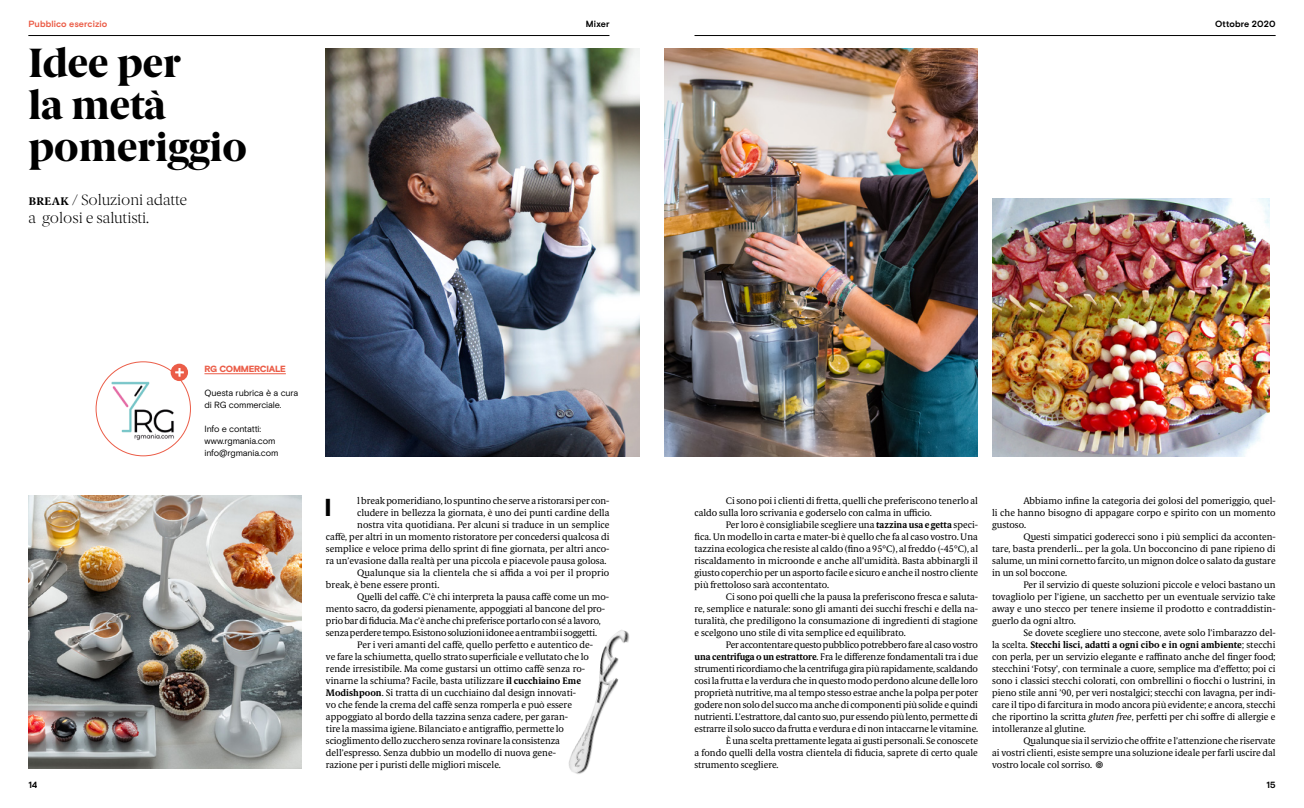
<style>
.page{position:relative;width:1304px;height:808px;background:#fff}
.page>*{position:absolute;margin:0;border:0;box-sizing:border-box;transform-origin:0 0}
.TITOLO_41_42_Berling{font:800 41px/42px "Berlingske Serif";color:#000}
.TXT-Capolettera{font:900 24.5px "Basis Grotesque Pro";color:#000}
.SOMMARIO_14_16_Berli{font:300 15px/18px "Berlingske Serif";color:#000}
.TXT-Corrente_9_5_12{font:9.5px/12px "Berlingske Serif Tx";color:#000;text-align:justify}
.TXT-Capolettera-2{font:9.5px "Berlingske Serif Tx";color:#000}
.TXT_Box_Basis_9_12{font:9px/12px "Basis Grotesque Pro";letter-spacing:-.02em;color:#000}
.t1{font:700 9px "Basis Grotesque Pro";letter-spacing:.01em;color:#000}
.t2{font:700 9px "Basis Grotesque Pro";letter-spacing:.01em;color:#eb5d48}
.t3{font:900 9px "Basis Grotesque Pro";letter-spacing:-.035em;color:#eb5d48}
.s1{font-family:"Berlingske Serif D Bd";font-weight:400}
.s2{font-weight:700}
.s3{font-style:italic}
</style>
<div class="page">
<img style="left:96px;top:363px;width:94px;height:93px">
<hr style="left:28px;top:35px;width:581px;height:1px;background:#000">
<hr style="left:694px;top:35px;width:582px;height:1px;background:#000">
<hr style="left:204px;top:373px;width:82px;height:1px;background:#eb5d48">
<img style="left:326px;top:48px;width:313px;height:408px">
<img style="left:665px;top:48px;width:313px;height:408px">
<img style="left:992px;top:198px;width:278px;height:258px">
<img style="left:28px;top:496px;width:274px;height:273px">
<img style="left:568px;top:630px;width:62px;height:144px">
<svg style="left:171px;top:364px;width:17px;height:17px"></svg>
<p class="t2" style="left:28px;top:19px;width:80px">Pubblico esercizio</p>
<p class="t1" style="left:586px;top:19px;width:25px">Mixer</p>
<p class="t1" style="left:1215px;top:19px;width:62px">Ottobre 2020</p>
<p class="TITOLO_41_42_Berling" style="left:28px;top:42px;width:220px">Idee per<br>la metà pomeriggio</p>
<p class="SOMMARIO_14_16_Berli" style="left:28px;top:191px;width:160px"><span class="s1">break</span> / Soluzioni adatte a golosi e salutisti.</p>
<p class="t3" style="left:204px;top:364px;width:83px">RG COMMERCIALE</p>
<p class="TXT_Box_Basis_9_12" style="left:204px;top:387px;width:95px">Questa rubrica è a cura di RG commerciale.</p>
<p class="TXT_Box_Basis_9_12" style="left:204px;top:423px;width:58px">Info e contatti:</p>
<p class="TXT_Box_Basis_9_12" style="left:204px;top:435px;width:72px">www.rgmania.com</p>
<p class="TXT_Box_Basis_9_12" style="left:204px;top:447px;width:75px">info@rgmania.com</p>
<p class="TXT-Capolettera" style="left:324px;top:493px;width:9px">I</p>
<p class="TXT-Capolettera-2" style="left:357px;top:494px;width:254px">l break pomeridiano, lo spuntino che serve a ristorarsi per con-</p>
<p class="TXT-Capolettera-2" style="left:357px;top:506px;width:254px">cludere in bellezza la giornata, è uno dei punti cardine della</p>
<p class="TXT-Capolettera-2" style="left:357px;top:518px;width:254px">nostra vita quotidiana. Per alcuni si traduce in un semplice</p>
<p class="TXT-Capolettera-2" style="left:326px;top:530px;width:285px">caffè, per altri in un momento ristoratore per concedersi qualcosa di</p>
<p class="TXT-Capolettera-2" style="left:326px;top:542px;width:285px">semplice e veloce prima dello sprint di fine giornata, per altri anco-</p>
<p class="TXT-Capolettera-2" style="left:326px;top:554px;width:282px">ra un’evasione dalla realtà per una piccola e piacevole pausa golosa.</p>
<p class="TXT-Corrente_9_5_12" style="left:326px;top:567px;width:285px;text-indent:31px">Qualunque sia la clientela che si affida a voi per il proprio break, è bene essere pronti.</p>
<p class="TXT-Corrente_9_5_12" style="left:326px;top:591px;width:285px;text-align:left;text-indent:31px">Quelli del caffè. C’è chi interpreta la pausa caffè come un mo&shy;mento sacro, da godersi pienamente, appoggiati al bancone del pro&shy;prio bar di fiducia. Ma c’è anche chi preferisce portarlo con sé a lavoro, senza perdere tempo. Esistono soluzioni idonee a entrambi i soggetti.</p>
<p class="TXT-Corrente_9_5_12" style="left:326px;top:639px;width:269px;text-align:left;text-indent:31px">Per i veri amanti del caffè, quello perfetto e autentico de&shy;ve fare la schiumetta, quello strato superficiale e vellutato che lo rende irresistibile. Ma come gustarsi un ottimo caffè senza ro&shy;vinarne la schiuma? Facile, basta utilizzare <span class="s2">il cucchiaino Eme Modishpoon</span>. Si tratta di un cucchiaino dal design innovati-<br>vo che fende la crema del caffè senza romperla e può essere appoggiato al bordo della tazzina senza cadere, per garan-<br>tire la massima igiene. Bilanciato e antigraffio, permette lo scioglimento dello zucchero senza rovinare la consistenza dell’espresso. Senza dubbio un modello di nuova gene-<br>razione per i puristi delle migliori miscele.</p>
<p class="TXT-Corrente_9_5_12" style="left:694px;top:495px;width:285px;text-indent:31px">Ci sono poi i clienti di fretta, quelli che preferiscono tenerlo al caldo sulla loro scrivania e goderselo con calma in ufficio.</p>
<p class="TXT-Corrente_9_5_12" style="left:694px;top:519px;width:285px;text-indent:31px">Per loro è consigliabile scegliere una <span class="s2">tazzina usa e getta</span> speci&shy;fica. Un modello in carta e mater-bi è quello che fa al caso vostro. Una tazzina ecologica che resiste al caldo (fino a 95°C), al freddo (-45°C), al riscaldamento in microonde e anche all’umidità. Basta abbinargli il giusto coperchio per un asporto facile e sicuro e anche il nostro cliente più frettoloso sarà accontentato.</p>
<p class="TXT-Corrente_9_5_12" style="left:694px;top:591px;width:285px;text-indent:31px">Ci sono poi quelli che la pausa la preferiscono fresca e saluta&shy;re, semplice e naturale: sono gli amanti dei succhi freschi e della na&shy;turalità, che prediligono la consumazione di ingredienti di stagione e scelgono uno stile di vita semplice ed equilibrato.</p>
<p class="TXT-Corrente_9_5_12" style="left:694px;top:639px;width:285px;text-indent:31px">Per accontentare questo pubblico potrebbero fare al caso vostro <span class="s2">una centrifuga o un estrattore</span>. Fra le differenze fondamentali tra i due strumenti ricordiamo che la centrifuga gira più rapidamente, scaldando così la frutta e la verdura che in questo modo perdono alcune delle loro proprietà nutritive, ma al tempo stesso estrae anche la polpa per poter godere non solo del succo ma anche di componenti più solide e quindi nutrienti. L’estrattore, dal canto suo, pur essendo più lento, permette di estrarre il solo succo da frutta e verdura e di non intaccarne le vitamine.</p>
<p class="TXT-Corrente_9_5_12" style="left:694px;top:735px;width:285px;text-indent:31px">È una scelta prettamente legata ai gusti personali. Se conoscete a fondo quelli della vostra clientela di fiducia, saprete di certo quale strumento scegliere.</p>
<p class="TXT-Corrente_9_5_12" style="left:992px;top:495px;width:285px;text-indent:31px">Abbiamo infine la categoria dei golosi del pomeriggio, quel&shy;li che hanno bisogno di appagare corpo e spirito con un momento gustoso.</p>
<p class="TXT-Corrente_9_5_12" style="left:992px;top:531px;width:285px;text-indent:31px">Questi simpatici goderecci sono i più semplici da acconten&shy;tare, basta prenderli… per la gola. Un bocconcino di pane ripieno di salume, un mini cornetto farcito, un mignon dolce o salato da gustare in un sol boccone.</p>
<p class="TXT-Corrente_9_5_12" style="left:992px;top:579px;width:285px;text-indent:31px">Per il servizio di queste soluzioni piccole e veloci bastano un tovagliolo per l’igiene, un sacchetto per un eventuale servizio take away e uno stecco per tenere insieme il prodotto e contraddistin&shy;guerlo da ogni altro.</p>
<p class="TXT-Corrente_9_5_12" style="left:992px;top:627px;width:285px;text-indent:31px">Se dovete scegliere uno steccone, avete solo l’imbarazzo del&shy;la scelta. <span class="s2">Stecchi lisci, adatti a ogni cibo e in ogni ambiente</span>; stecchi con perla, per un servizio elegante e raffinato anche del finger food; stecchini ‘Fotsy’, con terminale a cuore, semplice ma d’effetto; poi ci sono i classici stecchi colorati, con ombrellini o fiocchi o lustrini, in pieno stile anni ’90, per veri nostalgici; stecchi con lavagna, per indi&shy;care il tipo di farcitura in modo ancora più evidente; e ancora, stecchi che riportino la scritta <span class="s3">gluten free</span>, perfetti per chi soffre di allergie e intolleranze al glutine.</p>
<p class="TXT-Corrente_9_5_12" style="left:992px;top:735px;width:285px;text-indent:31px">Qualunque sia il servizio che offrite e l’attenzione che riservate ai vostri clienti, esiste sempre una soluzione ideale per farli uscire dal vostro locale col sorriso. ❁</p>
<p class="t1" style="left:28px;top:779px;width:10px">14</p>
<p class="t1" style="left:1266px;top:779px;width:11px">15</p>
</div>
